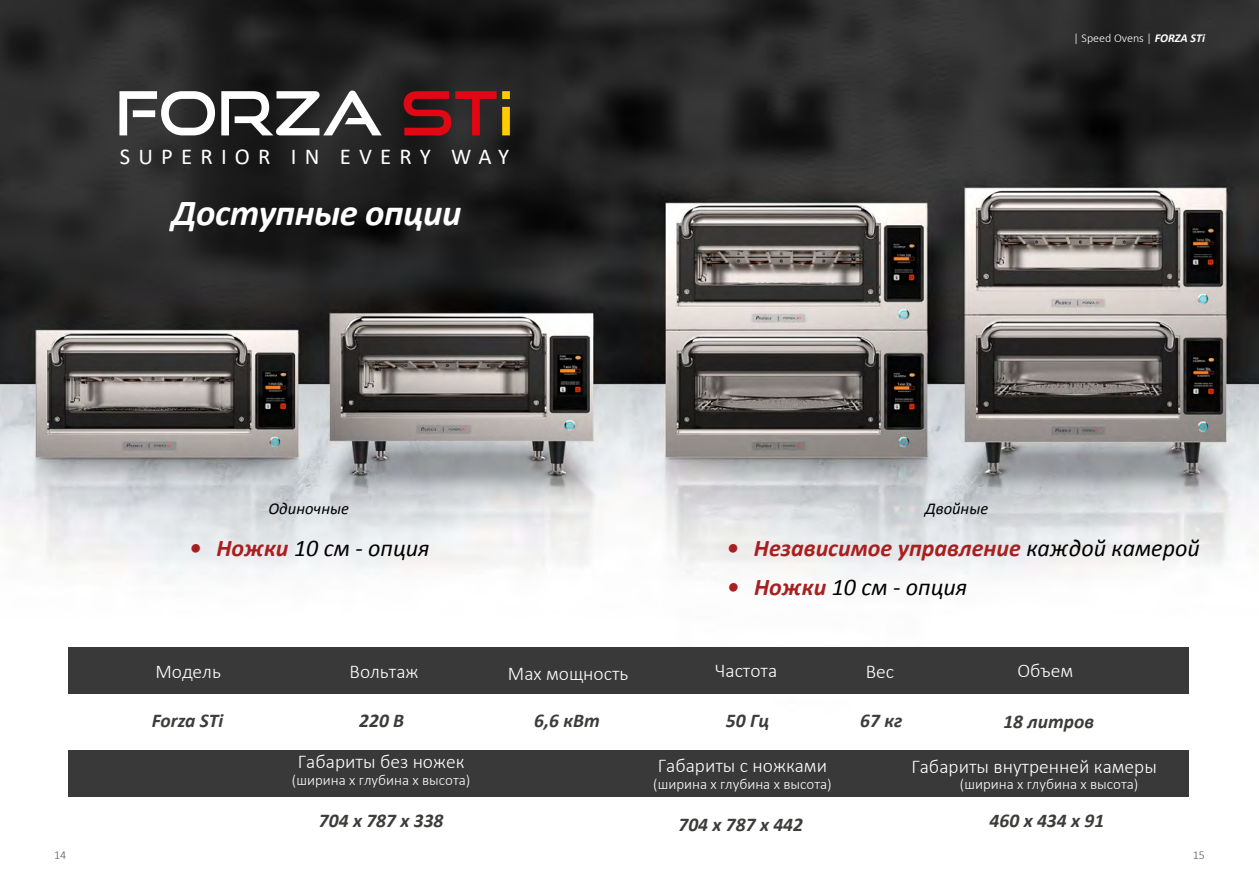
<style>
.page{position:relative;width:1259px;height:893px;background:#fff}
.page>*{position:absolute;margin:0;border:0;box-sizing:border-box;transform-origin:0 0}
.t1{font:italic 700 36.75px "Calibri";letter-spacing:-.015em;color:#fff}
.t2{font:italic 700 24px "Calibri";color:#a91f20}
.t3{font:italic 24px "Calibri";color:#000}
.t4{font:22.8px "Calibri";letter-spacing:.36em;color:#fff}
.t5{font:300 19.5px "Calibri";color:#fff}
.t6{font:italic 700 19.5px "Calibri";color:#3c3c3b}
.t7{font:italic 700 19.5px "Calibri";color:#3c3c3b}
.t8{font:italic 16.5px "Calibri";color:#000}
.t9{font:300 15px "Calibri";color:#fff}
.t10{font:300 12px "Calibri";color:#fff}
.t11{font:300 12px "Calibri";color:#575756}
.s1{font-weight:700;font-style:italic}
.s2{font-weight:700;color:#a91f20}
.s3{font-weight:400;color:#000}
.s4{font-style:inherit}
</style>
<div class="page">
<img style="left:0;top:0;width:1259px;height:797px">
<div style="left:69px;top:750px;width:1119px;height:47px;background:#393939"></div>
<div style="left:69px;top:647px;width:1119px;height:47px;background:#393939"></div>
<svg style="left:119px;top:91px;width:96px;height:44px"></svg>
<svg style="left:221px;top:91px;width:161px;height:44px"></svg>
<svg style="left:404px;top:91px;width:92px;height:44px;background:#73181e"></svg>
<svg style="left:502px;top:91px;width:8px;height:44px"></svg>
<p class="t4" style="left:120px;top:141px;width:391px">SUPERIOR IN EVERY WAY</p>
<h1 class="t1" style="left:172px;top:189px;width:291px">Доступные опции</h1>
<p class="t10" style="left:1073px;top:31px;width:133px">| Speed Ovens | <span class="s1">FORZA STi</span></p>
<p class="t8" style="left:268px;top:497px;width:82px">Одиночные</p>
<p class="t8" style="left:925px;top:497px;width:65px">Двойные</p>
<p class="t3" style="left:189px;top:532px;width:242px"><span class="s2">• Ножки</span> 10 см - опция</p>
<p class="t2" style="left:727px;top:531px;width:474px">• Независимое управление <span class="s3">каждой камерой</span></p>
<p class="t3" style="left:727px;top:571px;width:242px"><span class="s2">• Ножки</span> 10 см - опция</p>
<p class="t5" style="left:155px;top:659px;width:67px">Модель</p>
<p class="t5" style="left:349px;top:659px;width:70px">Вольтаж</p>
<p class="t5" style="left:508px;top:661px;width:122px">Max мощность</p>
<p class="t5" style="left:715px;top:659px;width:64px">Частота</p>
<p class="t5" style="left:865px;top:659px;width:30px">Вес</p>
<p class="t5" style="left:1017px;top:658px;width:57px">Объем</p>
<p class="t7" style="left:152px;top:707px;width:73px">Forza STi</p>
<p class="t7" style="left:359px;top:708px;width:47px">220 В</p>
<p class="t7" style="left:534px;top:708px;width:67px">6,6 <span class="s4">кВт</span></p>
<p class="t7" style="left:726px;top:708px;width:45px">50 <span class="s4">Гц</span></p>
<p class="t6" style="left:860px;top:708px;width:44px">67 кг</p>
<p class="t6" style="left:1003px;top:709px;width:92px"><span class="s4">18</span> литров</p>
<p class="t5" style="left:298px;top:749px;width:168px">Габариты без ножек</p>
<p class="t9" style="left:292px;top:771px;width:180px">(ширина x глубина x высота)</p>
<p class="t5" style="left:658px;top:753px;width:171px">Габариты с ножками</p>
<p class="t9" style="left:653px;top:774px;width:180px">(ширина x глубина x высота)</p>
<p class="t5" style="left:911px;top:754px;width:247px">Габариты внутренней камеры</p>
<p class="t9" style="left:960px;top:774px;width:180px">(ширина x глубина x высота)</p>
<p class="t6" style="left:319px;top:808px;width:126px">704 x 787 x 338</p>
<p class="t6" style="left:678px;top:812px;width:126px">704 x 787 x 442</p>
<p class="t6" style="left:989px;top:808px;width:116px">460 <span class="s4">x</span> 434 <span class="s4">x</span> 91</p>
<p class="t11" style="left:54px;top:847px;width:14px">14</p>
<p class="t11" style="left:1192px;top:847px;width:14px">15</p>
</div>
